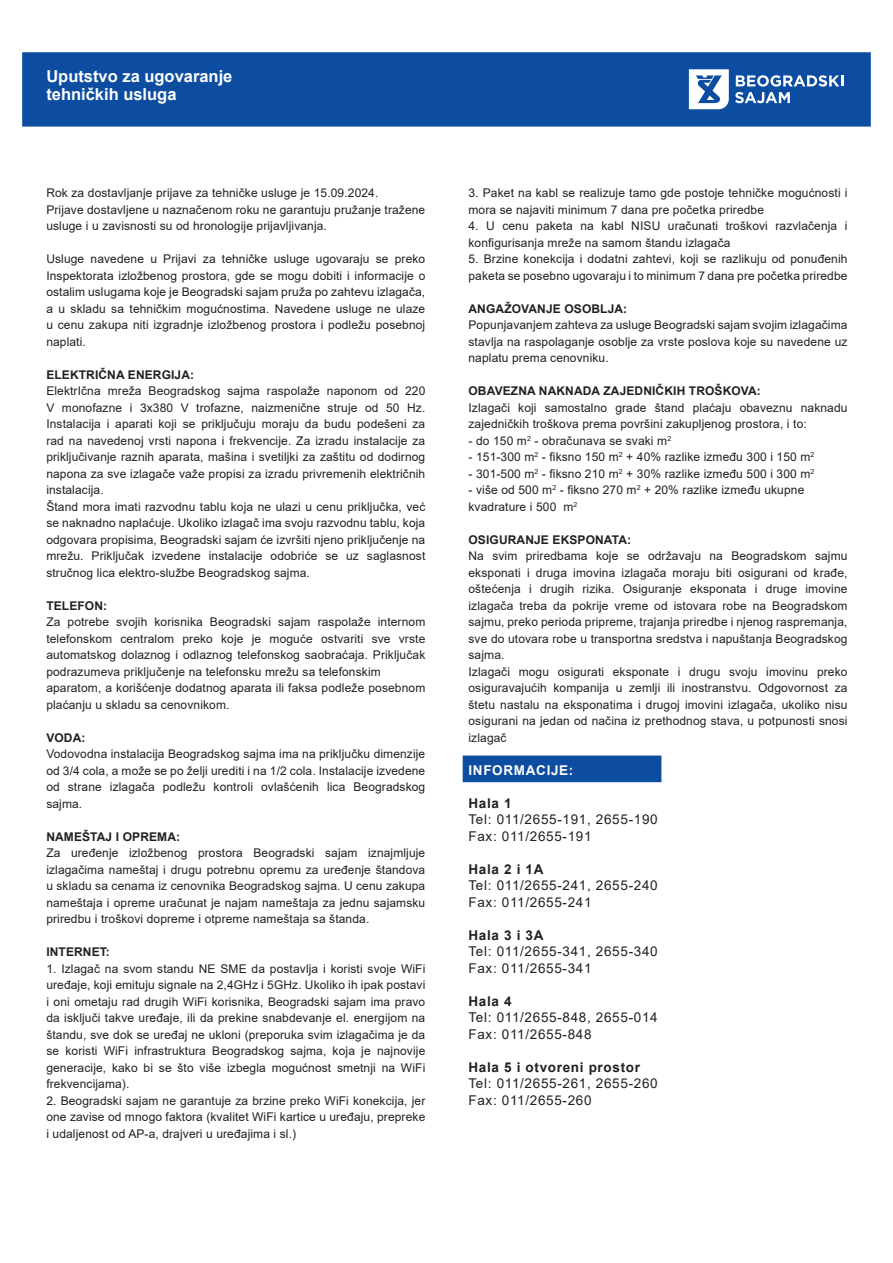
<style>
.page{position:relative;width:893px;height:1263px;background:#fff}
.page>*{position:absolute;margin:0;border:0;box-sizing:border-box;transform-origin:0 0}
.t1{font:700 16.5px "Arial";color:#fff}
.Paragraph_Style_1{font:13.5px "Arial";letter-spacing:.05em;color:#231f20}
.Paragraph_Style_1-2{font:700 13.5px "Arial";letter-spacing:.05em;color:#231f20}
.Paragraph_Style_1-3{font:700 13.5px "Arial";letter-spacing:.05em;color:#fff}
.Paragraph_Style_1-4{font:12px/16.5px "Arial";letter-spacing:.01em;color:#231f20;text-align:justify}
.Paragraph_Style_1-5{font:700 12px "Arial";letter-spacing:.01em;color:#231f20}
</style>
<div class="page">
<div style="left:22px;top:52px;width:849px;height:75px;background:#0d4da1;border:2px solid #0d4da1"></div>
<div style="left:463px;top:755px;width:198px;height:27px;background:#0d4da1;border:2px solid #0d4da1"></div>
<svg style="left:735px;top:75px;width:108px;height:28px"></svg>
<svg style="left:689px;top:69px;width:40px;height:40px"></svg>
<p class="t1" style="left:46px;top:65px;width:188px">Uputstvo za ugovaranje</p>
<p class="t1" style="left:46px;top:83px;width:132px">tehničkih usluga</p>
<p class="Paragraph_Style_1-4" style="left:46px;top:185px;width:334px">Rok za dostavljanje prijave za tehničke usluge je 15.09.2024.</p>
<p class="Paragraph_Style_1-4" style="left:46px;top:201px;width:380px">Prijave dostavljene u naznačenom roku ne garantuju pružanje tražene usluge i u zavisnosti su od hronologije prijavljivanja.</p>
<p class="Paragraph_Style_1-4" style="left:46px;top:251px;width:380px">Usluge navedene u Prijavi za tehničke usluge ugovaraju se preko Inspektorata izložbenog prostora, gde se mogu dobiti i informacije o ostalim uslugama koje je Beogradski sajam pruža po zahtevu izlagača, a u skladu sa tehničkim mogućnostima. Navedene usluge ne ulaze u cenu zakupa niti izgradnje izložbenog prostora i podležu posebnoj naplati.</p>
<p class="Paragraph_Style_1-5" style="left:46px;top:366px;width:149px">ELEKTRIČNA ENERGIJA:</p>
<p class="Paragraph_Style_1-4" style="left:46px;top:383px;width:380px">ElektrIčna mreža Beogradskog sajma raspolaže naponom od 220<br>V monofazne i 3x380 V trofazne, naizmenične struje od 50 Hz.<br>Instalacija i aparati koji se priključuju moraju da budu podešeni za rad na navedenoj vrsti napona i frekvencije. Za izradu instalacije za priključivanje raznih aparata, mašina i svetiljki za zaštitu od dodirnog napona za sve izlagače važe propisi za izradu privremenih električnih instalacija.</p>
<p class="Paragraph_Style_1-4" style="left:46px;top:498px;width:380px">Štand mora imati razvodnu tablu koja ne ulazi u cenu priključka, već se naknadno naplaćuje. Ukoliko izlagač ima svoju razvodnu tablu, koja odgovara propisima, Beogradski sajam će izvršiti njeno priključenje na</p>
<p class="Paragraph_Style_1-4" style="left:46px;top:548px;width:380px">mrežu. Priključak izvedene instalacije odobriće se uz saglasnost stručnog lica elektro-službe Beogradskog sajma.</p>
<p class="Paragraph_Style_1-5" style="left:46px;top:597px;width:62px">TELEFON:</p>
<p class="Paragraph_Style_1-4" style="left:46px;top:614px;width:380px">Za potrebe svojih korisnika Beogradski sajam raspolaže internom telefonskom centralom preko koje je moguće ostvariti sve vrste automatskog dolaznog i odlaznog telefonskog saobraćaja. Priključak podrazumeva priključenje na telefonsku mrežu sa telefonskim</p>
<p class="Paragraph_Style_1-4" style="left:46px;top:680px;width:380px">aparatom, a korišćenje dodatnog aparata ili faksa podleže posebnom plaćanju u skladu sa cenovnikom.</p>
<p class="Paragraph_Style_1-5" style="left:46px;top:729px;width:41px">VODA:</p>
<p class="Paragraph_Style_1-4" style="left:46px;top:746px;width:380px">Vodovodna instalacija Beogradskog sajma ima na priključku dimenzije od 3/4 cola, a može se po želji urediti i na 1/2 cola. Instalacije izvedene od strane izlagača podležu kontroli ovlašćenih lica Beogradskog sajma.</p>
<p class="Paragraph_Style_1-5" style="left:46px;top:828px;width:135px">NAMEŠTAJ I OPREMA:</p>
<p class="Paragraph_Style_1-4" style="left:46px;top:845px;width:380px">Za uređenje izložbenog prostora Beogradski sajam iznajmljuje izlagačima nameštaj i drugu potrebnu opremu za uređenje štandova u skladu sa cenama iz cenovnika Beogradskog sajma. U cenu zakupa</p>
<p class="Paragraph_Style_1-4" style="left:46px;top:894px;width:380px">nameštaja i opreme uračunat je najam nameštaja za jednu sajamsku priredbu i troškovi dopreme i otpreme nameštaja sa štanda.</p>
<p class="Paragraph_Style_1-5" style="left:46px;top:944px;width:65px">INTERNET:</p>
<p class="Paragraph_Style_1-4" style="left:46px;top:960px;width:380px">1. Izlagač na svom standu NE SME da postavlja i koristi svoje WiFi uređaje, koji emituju signale na 2,4GHz i 5GHz. Ukoliko ih ipak postavi i oni ometaju rad drugih WiFi korisnika, Beogradski sajam ima pravo da isključi takve uređaje, ili da prekine snabdevanje el. energijom na štandu, sve dok se uređaj ne ukloni (preporuka svim izlagačima je da se koristi WiFi infrastruktura Beogradskog sajma, koja je najnovije generacije, kako bi se što više izbegla mogućnost smetnji na WiFi frekvencijama).</p>
<p class="Paragraph_Style_1-4" style="left:46px;top:1092px;width:380px">2. Beogradski sajam ne garantuje za brzine preko WiFi konekcija, jer one zavise od mnogo faktora (kvalitet WiFi kartice u uređaju, prepreke i udaljenost od AP-a, drajveri u uređajima i sl.)</p>
<p class="Paragraph_Style_1-4" style="left:468px;top:185px;width:380px">3. Paket na kabl se realizuje tamo gde postoje tehničke mogućnosti i mora se najaviti minimum 7 dana pre početka priredbe</p>
<p class="Paragraph_Style_1-4" style="left:468px;top:218px;width:380px">4. U cenu paketa na kabl NISU uračunati troškovi razvlačenja i konfigurisanja mreže na samom štandu izlagača</p>
<p class="Paragraph_Style_1-4" style="left:468px;top:251px;width:380px">5. Brzine konekcija i dodatni zahtevi, koji se razlikuju od ponuđenih paketa se posebno ugovaraju i to minimum 7 dana pre početka priredbe</p>
<p class="Paragraph_Style_1-5" style="left:468px;top:300px;width:160px">ANGAŽOVANJE OSOBLJA:</p>
<p class="Paragraph_Style_1-4" style="left:468px;top:317px;width:380px">Popunjavanjem zahteva za usluge Beogradski sajam svojim izlagačima stavlja na raspolaganje osoblje za vrste poslova koje su navedene uz naplatu prema cenovniku.</p>
<p class="Paragraph_Style_1-5" style="left:468px;top:383px;width:294px">OBAVEZNA NAKNADA ZAJEDNIČKIH TROŠKOVA:</p>
<p class="Paragraph_Style_1-4" style="left:468px;top:399px;width:380px">Izlagači koji samostalno grade štand plaćaju obaveznu naknadu zajedničkih troškova prema površini zakupljenog prostora, i to:</p>
<p class="Paragraph_Style_1-4" style="left:468px;top:432px;width:204px">- do 150 m<sup>2</sup> - obračunava se svaki m<sup>2</sup></p>
<p class="Paragraph_Style_1-4" style="left:468px;top:449px;width:347px">- 151-300 m<sup>2</sup> - fiksno 150 m<sup>2</sup> + 40% razlike između 300 i 150 m<sup>2</sup></p>
<p class="Paragraph_Style_1-4" style="left:468px;top:465px;width:347px">- 301-500 m<sup>2</sup> - fiksno 210 m<sup>2</sup> + 30% razlike između 500 i 300 m<sup>2</sup></p>
<p class="Paragraph_Style_1-4" style="left:468px;top:482px;width:337px">- više od 500 m<sup>2</sup> - fiksno 270 m<sup>2</sup> + 20% razlike između ukupne kvadrature i 500 m<sup>2</sup></p>
<p class="Paragraph_Style_1-5" style="left:468px;top:531px;width:164px">OSIGURANJE EKSPONATA:</p>
<p class="Paragraph_Style_1-4" style="left:468px;top:548px;width:380px">Na svim priredbama koje se održavaju na Beogradskom sajmu eksponati i druga imovina izlagača moraju biti osigurani od krađe, oštećenja i drugih rizika. Osiguranje eksponata i druge imovine izlagača treba da pokrije vreme od istovara robe na Beogradskom sajmu, preko perioda pripreme, trajanja priredbe i njenog raspremanja, sve do utovara robe u transportna sredstva i napuštanja Beogradskog sajma.</p>
<p class="Paragraph_Style_1-4" style="left:468px;top:663px;width:380px">Izlagači mogu osigurati eksponate i drugu svoju imovinu preko osiguravajućih kompanija u zemlji ili inostranstvu. Odgovornost za štetu nastalu na eksponatima i drugoj imovini izlagača, ukoliko nisu osigurani na jedan od načina iz prethodnog stava, u potpunosti snosi izlagač</p>
<p class="Paragraph_Style_1-3" style="left:468px;top:761px;width:106px">INFORMACIJE:</p>
<p class="Paragraph_Style_1-2" style="left:468px;top:794px;width:45px">Hala 1</p>
<p class="Paragraph_Style_1" style="left:468px;top:810px;width:191px">Tel: 011/2655-191, 2655-190</p>
<p class="Paragraph_Style_1" style="left:468px;top:827px;width:125px">Fax: 011/2655-191</p>
<p class="Paragraph_Style_1-2" style="left:468px;top:860px;width:77px">Hala 2 i 1A</p>
<p class="Paragraph_Style_1" style="left:468px;top:876px;width:191px">Tel: 011/2655-241, 2655-240</p>
<p class="Paragraph_Style_1" style="left:468px;top:893px;width:125px">Fax: 011/2655-241</p>
<p class="Paragraph_Style_1-2" style="left:468px;top:926px;width:77px">Hala 3 i 3A</p>
<p class="Paragraph_Style_1" style="left:468px;top:942px;width:191px">Tel: 011/2655-341, 2655-340</p>
<p class="Paragraph_Style_1" style="left:468px;top:959px;width:125px">Fax: 011/2655-341</p>
<p class="Paragraph_Style_1-2" style="left:468px;top:992px;width:45px">Hala 4</p>
<p class="Paragraph_Style_1" style="left:468px;top:1008px;width:191px">Tel: 011/2655-848, 2655-014</p>
<p class="Paragraph_Style_1" style="left:468px;top:1025px;width:125px">Fax: 011/2655-848</p>
<p class="Paragraph_Style_1-2" style="left:468px;top:1058px;width:173px">Hala 5 i otvoreni prostor</p>
<p class="Paragraph_Style_1" style="left:468px;top:1074px;width:191px">Tel: 011/2655-261, 2655-260</p>
<p class="Paragraph_Style_1" style="left:468px;top:1091px;width:125px">Fax: 011/2655-260</p>
</div>
